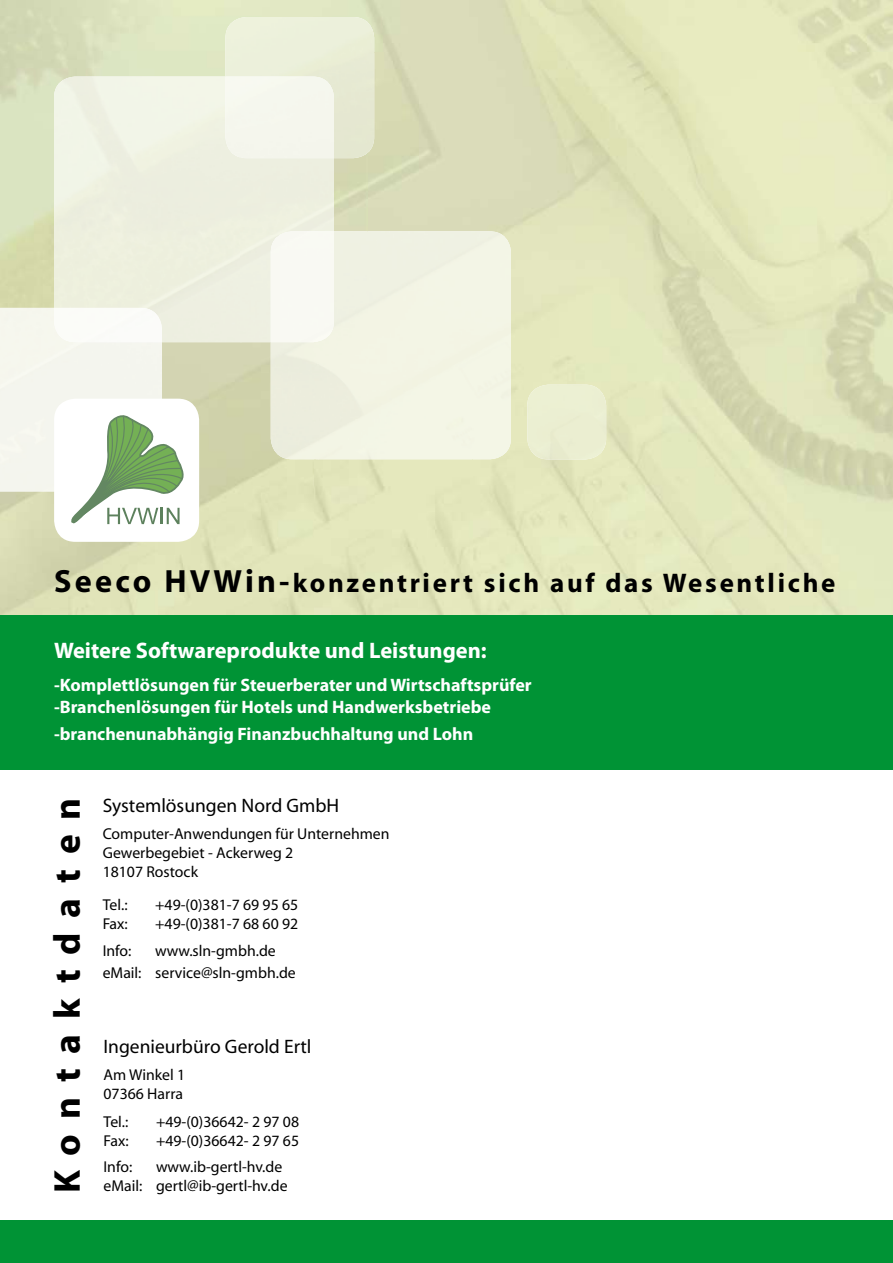
<style>
.page{position:relative;width:893px;height:1263px;background:#fff}
.page>*{position:absolute;margin:0;border:0;box-sizing:border-box;transform-origin:0 0}
.t1{font:700 37.5px "Myriad";letter-spacing:.395em;color:#000}
.t2{font:700 27px "Myriad";letter-spacing:.1em;color:#000}
.t3{font:700 22.5px "Myriad Pro";color:#fff}
.t4{font:19.5px "Myriad";color:#000}
.t5{font:700 18px/21.6px "Myriad Pro";color:#fff}
.t6{font:15.75px/18.9px "Myriad";color:#000}
.s1{font-size:32.25px}
</style>
<div class="page">
<img style="left:158px;top:342px;width:157px;height:273px">
<div style="left:0;top:615px;width:893px;height:162px;background:#009335"></div>
<div style="left:0;top:770px;width:893px;height:493px;background:#fff"></div>
<div style="left:54px;top:77px;width:186px;height:265px;background:#eef0e0"></div>
<div style="left:240px;top:158px;width:94px;height:77px;background:#edefdf"></div>
<div style="left:240px;top:235px;width:31px;height:107px;background:#eef0e2"></div>
<div style="left:225px;top:77px;width:109px;height:81px;background:#f5f6ed"></div>
<div style="left:0;top:308px;width:162px;height:183px;background:#f4f5ee"></div>
<img style="left:54px;top:308px;width:108px;height:34px">
<div style="left:527px;top:385px;width:79px;height:74px;background:#ebefd2;border-radius:21px"></div>
<div style="left:0;top:1220px;width:893px;height:43px;background:#009335"></div>
<div style="left:54px;top:399px;width:145px;height:143px;background:#fff;border-radius:21px"></div>
<svg style="left:71px;top:415px;width:113px;height:109px"></svg>
<div style="left:319px;top:231px;width:192px;height:228px;background:#f3f5e5"></div>
<div style="left:271px;top:342px;width:48px;height:117px;background:#eceddd"></div>
<div style="left:271px;top:231px;width:63px;height:111px;background:#f9f9f3"></div>
<h2 class="t2" style="left:54px;top:569px;width:783px"><span class="s1">Seeco HVWin-</span>konzentriert sich auf das Wesentliche</h2>
<h3 class="t3" style="left:54px;top:635px;width:434px">Weitere Softwareprodukte und Leistungen:</h3>
<p class="t5" style="left:54px;top:674px;width:479px">-Komplettlösungen für Steuerberater und Wirtschaftsprüfer -Branchenlösungen für Hotels und Handwerksbetriebe</p>
<p class="t5" style="left:54px;top:722px;width:421px">-branchenunabhängig Finanzbuchhaltung und Lohn</p>
<h1 class="t1" style="left:48px;top:1193px;width:397px;rotate:-90deg">Kontaktdaten</h1>
<p class="t4" style="left:103px;top:796px;width:238px">Systemlösungen Nord GmbH</p>
<p class="t6" style="left:103px;top:825px;width:288px">Computer-Anwendungen für Unternehmen<br>Gewerbegebiet - Ackerweg 2<br>18107 Rostock</p>
<p class="t6" style="left:103px;top:896px;width:26px">Tel.:</p>
<p class="t6" style="left:155px;top:896px;width:145px">+49-(0)381-7 69 95 65</p>
<p class="t6" style="left:103px;top:915px;width:27px">Fax:</p>
<p class="t6" style="left:155px;top:915px;width:145px">+49-(0)381-7 68 60 92</p>
<p class="t6" style="left:103px;top:941px;width:30px">Info:</p>
<p class="t6" style="left:103px;top:940px;width:195px;line-height:22.5px;text-indent:52px">www.sln-gmbh.de eMail: service@sln-gmbh.de</p>
<p class="t4" style="left:104px;top:1037px;width:210px">Ingenieurbüro Gerold Ertl</p>
<p class="t6" style="left:104px;top:1066px;width:83px">Am Winkel 1<br>07366 Harra</p>
<p class="t6" style="left:104px;top:1113px;width:26px">Tel.:</p>
<p class="t6" style="left:156px;top:1113px;width:145px">+49-(0)36642- 2 97 08</p>
<p class="t6" style="left:104px;top:1132px;width:27px">Fax:</p>
<p class="t6" style="left:156px;top:1132px;width:145px">+49-(0)36642- 2 97 65</p>
<p class="t6" style="left:104px;top:1158px;width:30px">Info:</p>
<p class="t6" style="left:104px;top:1158px;width:186px;text-indent:52px">www.ib-gertl-hv.de eMail: gertl@ib-gertl-hv.de</p>
</div>
